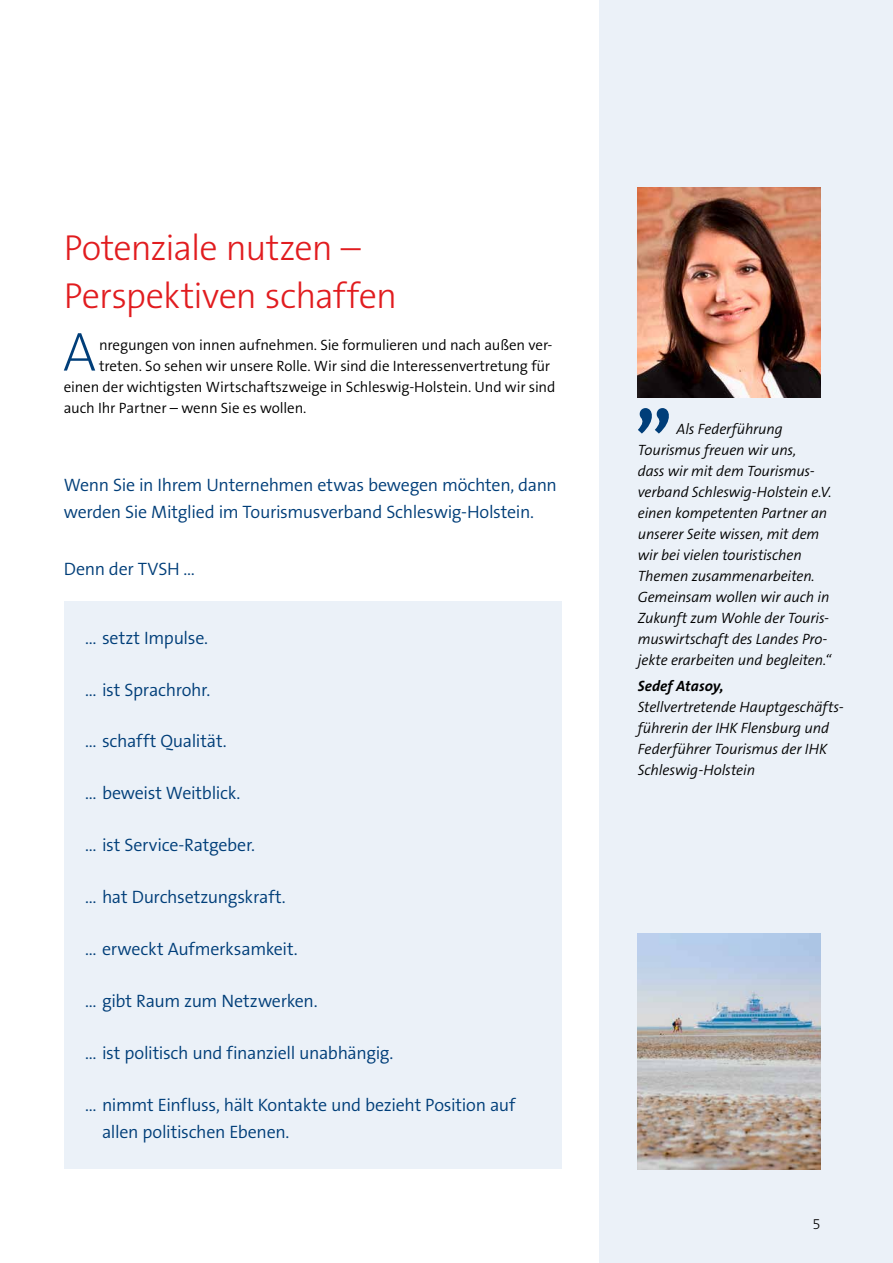
<style>
.page{position:relative;width:893px;height:1263px;background:#fff}
.page>*{position:absolute;margin:0;border:0;box-sizing:border-box;transform-origin:0 0}
.t1{font:200 55.35px "The Sans B2";color:#003e79}
.t2{font:300 36.3px/47.2px "The Sans B3";letter-spacing:-.025em;color:#e11c1f}
.t3{font:300 18px/27px "The Sans B4";letter-spacing:-.02em;color:#003e79}
.t4{font:italic 300 15px/21px "The Sans B4";letter-spacing:-.01em;color:#000}
.t5{font:300 15px "The Sans B4";letter-spacing:-.01em;color:#000}
.t6{font:italic 700 15px "The Sans B7";letter-spacing:.005em;color:#000}
.t7{font:300 15px "The Sans B3";color:#000}
</style>
<div class="page">
<div style="left:600px;top:0;width:293px;height:1263px;background:#ebf1f8"></div>
<div style="left:64px;top:602px;width:497px;height:567px;background:#ebf1f8"></div>
<img style="left:638px;top:933px;width:183px;height:236px">
<img style="left:638px;top:187px;width:183px;height:210px">
<svg style="left:638px;top:408px;width:31px;height:26px"></svg>
<h2 class="t2" style="left:64px;top:225px;width:335px">Potenziale nutzen –<br>Perspektiven schaffen</h2>
<h1 class="t1" style="left:63px;top:323px;width:35px">A</h1>
<p class="t5" style="left:99px;top:337px;width:455px">nregungen von innen aufnehmen. Sie formulieren und nach außen ver-</p>
<p class="t5" style="left:99px;top:358px;width:453px">treten. So sehen wir unsere Rolle. Wir sind die Interessenvertretung für</p>
<p class="t5" style="left:64px;top:379px;width:493px">einen der wichtigsten Wirtschaftszweige in Schleswig-Holstein. Und wir sind</p>
<p class="t5" style="left:64px;top:400px;width:244px">auch Ihr Partner – wenn Sie es wollen.</p>
<p class="t3" style="left:64px;top:472px;width:495px">Wenn Sie in Ihrem Unternehmen etwas bewegen möchten, dann werden Sie Mitglied im Tourismusverband Schleswig-Holstein.</p>
<p class="t3" style="left:64px;top:556px;width:133px">Denn der TVSH …</p>
<p class="t3" style="left:85px;top:625px;width:125px">… setzt Impulse.</p>
<p class="t3" style="left:85px;top:677px;width:127px">… ist Sprachrohr.</p>
<p class="t3" style="left:85px;top:728px;width:143px">… schafft Qualität.</p>
<p class="t3" style="left:85px;top:780px;width:157px">… beweist Weitblick.</p>
<p class="t3" style="left:85px;top:832px;width:172px">… ist Service-Ratgeber.</p>
<p class="t3" style="left:85px;top:884px;width:202px">… hat Durchsetzungskraft.</p>
<p class="t3" style="left:85px;top:936px;width:214px">… erweckt Aufmerksamkeit.</p>
<p class="t3" style="left:85px;top:988px;width:234px">… gibt Raum zum Netzwerken.</p>
<p class="t3" style="left:85px;top:1040px;width:310px">… ist politisch und finanziell unabhängig.</p>
<p class="t3" style="left:102px;top:1092px;width:415px;text-indent:-17px">… nimmt Einfluss, hält Kontakte und bezieht Position auf allen politischen Ebenen.</p>
<p class="t4" style="left:638px;top:418px;width:195px;text-indent:39px">Als Federführung<br>Tourismus freuen wir uns,<br>dass wir mit dem Tourismus&shy;verband Schleswig-Holstein e.V. einen kompetenten Partner an unserer Seite wissen, mit dem wir bei vielen touristischen<br>Themen zusammenarbeiten.<br>Gemeinsam wollen wir auch in<br>Zukunft zum Wohle der Touris&shy;muswirtschaft des Landes Pro&shy;jekte erarbeiten und begleiten.“</p>
<p class="t6" style="left:638px;top:678px;width:87px">Sedef Atasoy,</p>
<p class="t4" style="left:638px;top:697px;width:207px">Stellvertretende Hauptgeschäfts&shy;führerin der IHK Flensburg und<br>Federführer Tourismus der IHK<br>Schleswig-Holstein</p>
<p class="t7" style="left:812px;top:1216px;width:10px">5</p>
</div>
